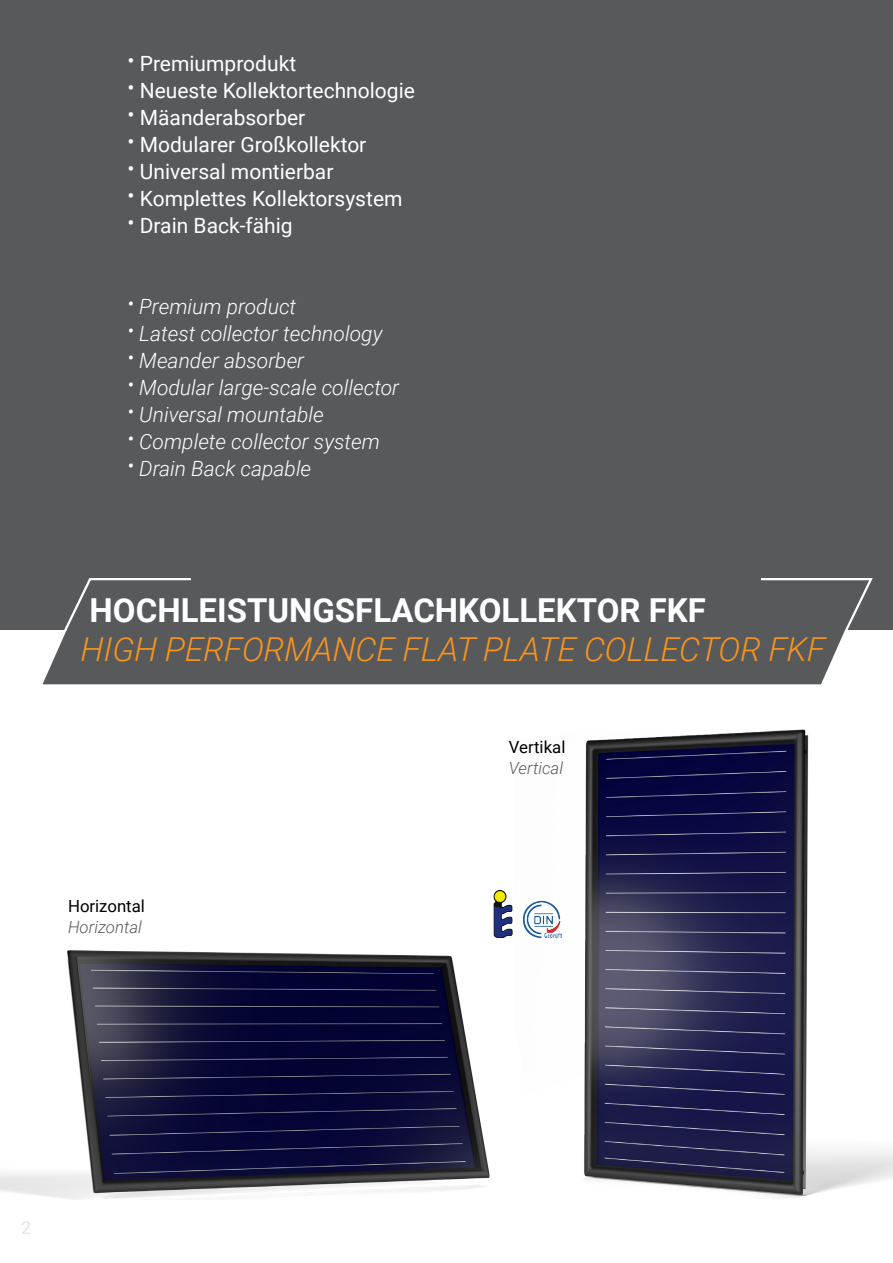
<style>
.page{position:relative;width:893px;height:1263px;background:#fff}
.page>*{position:absolute;margin:0;border:0;box-sizing:border-box;transform-origin:0 0}
.t1{font:italic 300 33px "Roboto";color:#f7941e}
.t2{font:700 33px "Roboto";color:#fff}
.t3{font:italic 300 21px "Roboto";color:#fff}
.t4{font:21px "Roboto";color:#fff}
.t5{font:18px "Roboto";color:#e2e3e4}
.t6{font:16.8px "Roboto";color:#000}
.t7{font:italic 300 16.8px "Roboto";color:#58595b}
</style>
<div class="page">
<div style="left:0;top:0;width:893px;height:629px;background:#58595b"></div>
<img style="left:561px;top:729px;width:332px;height:469px">
<img style="left:0;top:894px;width:494px;height:305px">
<img style="left:494px;top:889px;width:67px;height:49px">
<div style="left:43px;top:629px;width:801px;height:55px;background:#58595b"></div>
<svg style="left:759px;top:578px;width:115px;height:55px"></svg>
<svg style="left:62px;top:578px;width:131px;height:55px"></svg>
<p class="t4" style="left:128px;top:49px;width:170px">• Premiumprodukt</p>
<p class="t4" style="left:128px;top:76px;width:289px">• Neueste Kollektortechnologie</p>
<p class="t4" style="left:128px;top:103px;width:179px">• Mäanderabsorber</p>
<p class="t4" style="left:128px;top:130px;width:240px">• Modularer Großkollektor</p>
<p class="t4" style="left:128px;top:157px;width:207px">• Universal montierbar</p>
<p class="t4" style="left:128px;top:184px;width:276px">• Komplettes Kollektorsystem</p>
<p class="t4" style="left:128px;top:211px;width:167px">• Drain Back-fähig</p>
<p class="t3" style="left:128px;top:292px;width:170px">• Premium product</p>
<p class="t3" style="left:128px;top:319px;width:256px">• Latest collector technology</p>
<p class="t3" style="left:128px;top:346px;width:178px">• Meander absorber</p>
<p class="t3" style="left:128px;top:373px;width:273px">• Modular large-scale collector</p>
<p class="t3" style="left:128px;top:400px;width:198px">• Universal mountable</p>
<p class="t3" style="left:128px;top:427px;width:254px">• Complete collector system</p>
<p class="t3" style="left:128px;top:454px;width:185px">• Drain Back capable</p>
<h1 class="t2" style="left:90px;top:588px;width:618px">HOCHLEISTUNGSFLACHKOLLEKTOR FKF</h1>
<h1 class="t1" style="left:81px;top:627px;width:746px">HIGH PERFORMANCE FLAT PLATE COLLECTOR FKF</h1>
<p class="t6" style="left:68px;top:894px;width:78px">Horizontal</p>
<p class="t7" style="left:68px;top:915px;width:75px">Horizontal</p>
<p class="t6" style="left:509px;top:735px;width:58px">Vertikal</p>
<p class="t7" style="left:509px;top:756px;width:56px">Vertical</p>
<p class="t5" style="left:21px;top:1215px;width:12px">2</p>
</div>
